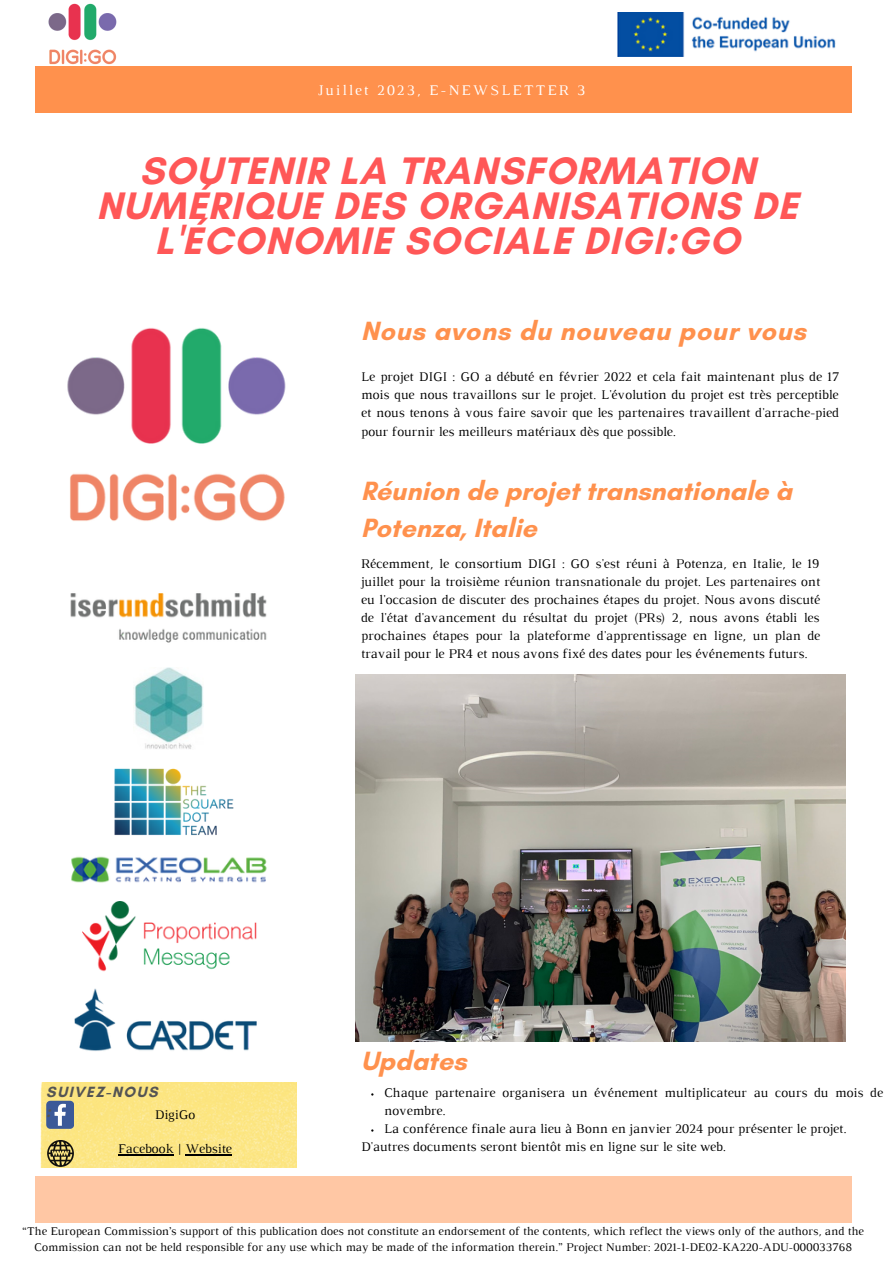
<style>
.page{position:relative;width:894px;height:1264px;background:#fff}
.page>*{position:absolute;margin:0;border:0;box-sizing:border-box;transform-origin:0 0}
.t1{font:700 39px/35px "Glacial Indifference";letter-spacing:.03em;color:#ff5757;text-align:center}
.t2{font:700 26.85px/37.2px "Glacial Indifference";color:#ff914d}
.t3{font:700 26.85px "Glacial Indifference";letter-spacing:.03em;color:#ff914d}
.t4{font:700 15.15px/20.2px "Glacial Indifference";letter-spacing:.1em;color:#545454}
.t5{font:15px "Luthier";letter-spacing:.14em;color:#fff}
.t6{font:13.5px/18px "Luthier";color:#000;text-align:justify}
.t7{font:12px/15.8px "Luthier";color:#000;text-align:center}
</style>
<div class="page">
<div style="left:35px;top:66px;width:816px;height:46px;background:#ff914d"></div>
<img style="left:617px;top:12px;width:219px;height:44px">
<div style="left:35px;top:1176px;width:816px;height:46px;background:#ffc7a4"></div>
<img style="left:41px;top:1082px;width:255px;height:85px">
<svg style="left:46px;top:1100px;width:28px;height:28px"></svg>
<svg style="left:47px;top:1139px;width:27px;height:27px"></svg>
<img style="left:48px;top:3px;width:69px;height:62px">
<img style="left:67px;top:328px;width:219px;height:193px">
<img style="left:134px;top:667px;width:70px;height:82px">
<img style="left:114px;top:768px;width:120px;height:67px">
<img style="left:83px;top:901px;width:174px;height:71px">
<img style="left:70px;top:593px;width:197px;height:50px">
<img style="left:71px;top:856px;width:196px;height:27px">
<img style="left:74px;top:988px;width:183px;height:63px">
<img style="left:355px;top:674px;width:490px;height:367px">
<hr style="left:118px;top:1154px;width:56px;height:1px;background:#000">
<hr style="left:185px;top:1154px;width:47px;height:1px;background:#000">
<p class="t5" style="left:317px;top:85px;width:269px">Juillet 2023, E-NEWSLETTER 3</p>
<p class="t1" style="left:96px;top:153px;width:702px">SOUTENIR LA TRANSFORMATION<br>NUMÉRIQUE DES ORGANISATIONS DE<br>L'ÉCONOMIE SOCIALE DIGI:GO</p>
<p class="t3" style="left:361px;top:314px;width:446px">Nous avons du nouveau pour vous</p>
<p class="t6" style="left:361px;top:369px;width:479px">Le projet DIGI : GO a débuté en février 2022 et cela fait maintenant plus de 17 mois que nous travaillons sur le projet. L'évolution du projet est très perceptible et nous tenons à vous faire savoir que les partenaires travaillent d'arrache-pied pour fournir les meilleurs matériaux dès que possible.</p>
<p class="t2" style="left:361px;top:471px;width:432px">Réunion de projet transnationale à<br>Potenza, Italie</p>
<p class="t6" style="left:361px;top:555px;width:460px">Récemment, le consortium DIGI : GO s'est réuni à Potenza, en Italie, le 19 juillet pour la troisième réunion transnationale du projet. Les partenaires ont eu l'occasion de discuter des prochaines étapes du projet. Nous avons discuté de l'état d'avancement du résultat du projet (PRs) 2, nous avons établi les prochaines étapes pour la plateforme d'apprentissage en ligne, un plan de travail pour le PR4 et nous avons fixé des dates pour les événements futurs.</p>
<p class="t4" style="left:46px;top:1081px;width:113px">SUIVEZ-NOUS :</p>
<p class="t6" style="left:155px;top:1106px;width:42px">DigiGo</p>
<p class="t6" style="left:118px;top:1140px;width:115px">Facebook | Website</p>
<p class="t2" style="left:361px;top:1041px;width:107px">Updates</p>
<p class="t6" style="left:384px;top:1084px;width:500px">Chaque partenaire organisera un événement multiplicateur au cours du mois de novembre.</p>
<p class="t6" style="left:384px;top:1120px;width:464px">La conférence finale aura lieu à Bonn en janvier 2024 pour présenter le projet.</p>
<p class="t6" style="left:361px;top:1138px;width:366px">D'autres documents seront bientôt mis en ligne sur le site web.</p>
<p class="t7" style="left:22px;top:1224px;width:843px">“The European Commission’s support of this publication does not constitute an endorsement of the contents, which reflect the views only of the authors, and the<br>Commission can not be held responsible for any use which may be made of the information therein.” Project Number: 2021-1-DE02-KA220-ADU-000033768</p>
</div>
